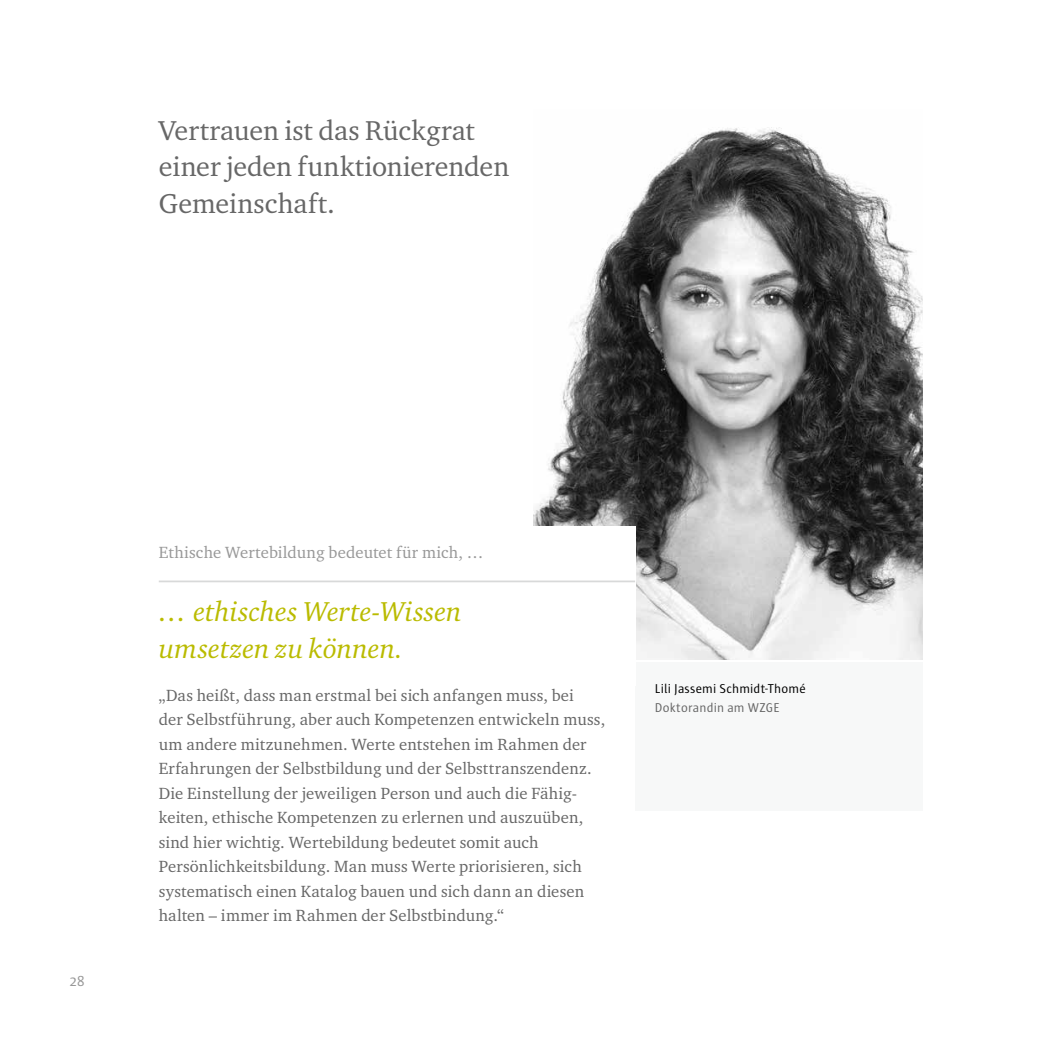
<style>
.page{position:relative;width:1042px;height:1042px;background:#fff}
.page>*{position:absolute;margin:0;border:0;box-sizing:border-box;transform-origin:0 0}
.t1{font:28px/36.8px "Charter ITC Pro";color:#676767}
.t2{font:italic 28px/36.8px "Charter ITC Pro";color:#babb00}
.t3{font:16.62px/24.5px "Charter ITC Pro";letter-spacing:.01em;color:#676767}
.t4{font:16.62px "Charter ITC Pro";letter-spacing:.005em;color:#989898}
.t5{font:14.88px "Sun";color:#989898}
.t6{font:13.12px "Sun";letter-spacing:.015em;color:#000}
.t7{font:13.12px "Sun";letter-spacing:.015em;color:#676767}
</style>
<div class="page">
<img style="left:533px;top:127px;width:390px;height:533px">
<div style="left:139px;top:526px;width:496px;height:54px;background:#fff"></div>
<div style="left:635px;top:662px;width:288px;height:149px;background:#f7f8f8"></div>
<div style="left:139px;top:580px;width:496px;height:106px;background:#fff"></div>
<hr style="left:159px;top:580px;width:476px;height:2px;background:#d8d9d9">
<h1 class="t1" style="left:159px;top:111px;width:352px">Vertrauen ist das Rückgrat einer jeden funktionierenden<br>Gemeinschaft.</h1>
<p class="t5" style="left:69px;top:972px;width:17px">28</p>
<p class="t4" style="left:159px;top:542px;width:326px">Ethische Wertebildung bedeutet für mich, …</p>
<h1 class="t2" style="left:159px;top:593px;width:305px">… ethisches Werte-Wissen umsetzen zu können.</h1>
<p class="t3" style="left:159px;top:682px;width:448px">„Das heißt, dass man erstmal bei sich anfangen muss, bei<br>der Selbstführung, aber auch Kompetenzen entwickeln muss, um andere mitzunehmen. Werte entstehen im Rahmen der Erfahrungen der Selbstbildung und der Selbsttranszendenz.<br>Die Einstellung der jeweiligen Person und auch die Fähig&shy;keiten, ethische Kompetenzen zu erlernen und auszuüben, sind hier wichtig. Wertebildung bedeutet somit auch Persönlichkeitsbildung. Man muss Werte priorisieren, sich systematisch einen Katalog bauen und sich dann an diesen halten – immer im Rahmen der Selbstbindung.“</p>
<p class="t6" style="left:655px;top:681px;width:152px">Lili Jassemi Schmidt-Thomé</p>
<p class="t7" style="left:655px;top:700px;width:126px">Doktorandin am WZGE</p>
</div>
